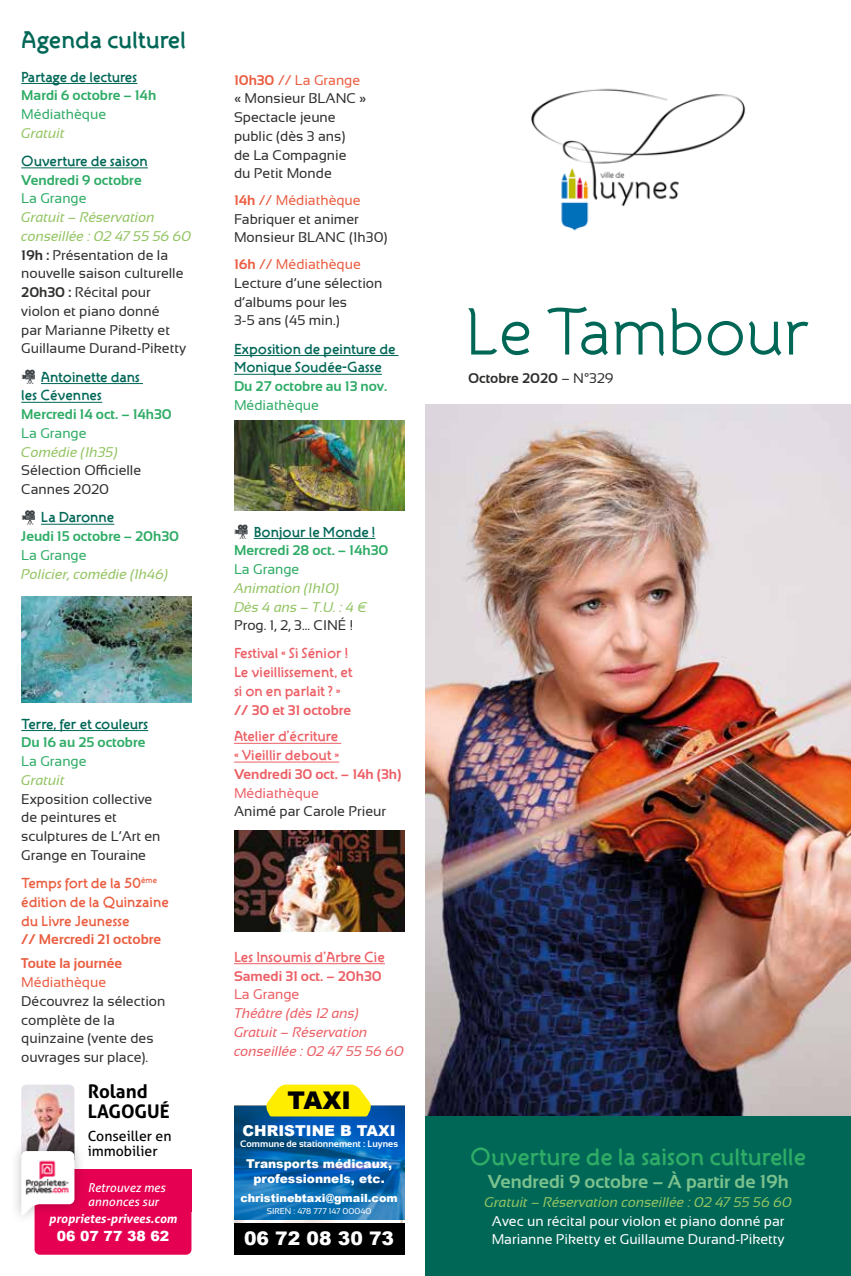
<style>
.page{position:relative;width:851px;height:1276px;background:#fff}
.page>*{position:absolute;margin:0;border:0;box-sizing:border-box;transform-origin:0 0}
.t1{font:900 24.3px "Arial";color:#000}
.t2{font:700 23.4px "Atelier Sans ITC Std";letter-spacing:-.01em;color:#2fac66}
.t3{font:700 23.4px "Atelier Sans ITC Std";letter-spacing:-.01em;color:#006757}
.t4{font:700 18.75px "Sansation";color:#7bc18d}
.t5{font:700 18.75px/19.8px "Aller";color:#000}
.t6{font:900 18.75px "Arial";color:#fff}
.t7{font:900 15px "Arial";color:#fff}
.t8{font:14.1px/18.8px "Sansation";color:#2f2f2e}
.t9{font:700 14.1px/18.8px "Atelier Sans ITC Std";letter-spacing:-.01em;color:#006757}
.t10{font:700 14.1px "Sansation";color:#2fac66}
.t11{font:italic 14.1px/18.8px "Sansation";color:#93c462}
.t12{font:700 14.1px/18.8px "Atelier Sans ITC Std";color:#ec5f65}
.t13{font:14.1px/18.8px "Sansation";color:#fff}
.t14{font:14.1px "Sansation";color:#2fac66}
.t15{font:italic 14.1px/18.8px "Sansation";color:#ec5f65}
.t16{font:700 14.1px "Sansation";color:#ec5f65}
.t17{font:700 14.1px/18.8px "Atelier Sans ITC Std";letter-spacing:-.01em;color:#eb5d40}
.t18{font:700 14.1px/24px "Sansation";color:#eb5d40}
.t19{font:14.1px/15.1px "Aller";color:#000}
.t20{font:14.1px "Sansation";color:#ec5f65}
.t21{font:700 14.1px "Sansation";color:#2f2f2e}
.t22{font:14.1px "Sansation";color:#eb5d40}
.t23{font:900 14.1px "Arial";color:#fff}
.t24{font:900 12.15px/15px "Arial";color:#fff;text-align:center}
.t25{font:italic 12.15px/14.1px "Aller";color:#fff}
.t26{font:italic 700 12.15px "Aller";color:#fff}
.t27{font:900 11.25px "Arial";color:#fff}
.t28{font:700 9.3px "Sansation";color:#fff}
.t29{font:8.4px "Sansation";color:#fff}
.s1{font-style:italic;color:#93c462}
.s2{font-weight:700}
.s3{font-weight:700;color:#eb5d40}
.s4{color:#eb5d40}
.s5{font-weight:400}
</style>
<div class="page">
<img style="left:531px;top:88px;width:215px;height:143px">
<svg style="left:468px;top:306px;width:340px;height:50px"></svg>
<div style="left:234px;top:1220px;width:170px;height:34px;background:#000"></div>
<img style="left:234px;top:1106px;width:170px;height:116px">
<svg style="left:265px;top:1084px;width:107px;height:32px;background:#fbec20"></svg>
<hr style="left:21px;top:83px;width:116px;height:1px;background:#006757">
<hr style="left:21px;top:167px;width:127px;height:1px;background:#006757">
<hr style="left:41px;top:383px;width:102px;height:1px;background:#006757">
<hr style="left:21px;top:402px;width:81px;height:1px;background:#006757">
<hr style="left:41px;top:524px;width:73px;height:1px;background:#006757">
<hr style="left:21px;top:730px;width:127px;height:1px;background:#006757">
<img style="left:21px;top:596px;width:170px;height:107px">
<hr style="left:234px;top:355px;width:164px;height:1px;background:#006757">
<hr style="left:234px;top:374px;width:148px;height:1px;background:#006757">
<hr style="left:254px;top:538px;width:121px;height:1px;background:#006757">
<hr style="left:234px;top:743px;width:107px;height:1px;background:#ec5f65">
<hr style="left:234px;top:761px;width:105px;height:1px;background:#ec5f65">
<hr style="left:234px;top:963px;width:151px;height:1px;background:#ec5f65">
<img style="left:234px;top:420px;width:170px;height:90px">
<img style="left:234px;top:830px;width:170px;height:101px">
<img style="left:425px;top:404px;width:425px;height:712px">
<div style="left:425px;top:1116px;width:425px;height:160px;background:#006757"></div>
<div style="left:35px;top:1169px;width:156px;height:85px;background:#e50051;border-radius:5px"></div>
<img style="left:21px;top:1084px;width:53px;height:55px">
<div style="left:35px;top:1169px;width:156px;height:43px;background:#e50051"></div>
<div style="left:10px;top:1139px;width:76px;height:86px;background:#000;opacity:.25"></div>
<svg style="left:21px;top:1151px;width:53px;height:65px"></svg>
<img style="left:24px;top:1153px;width:48px;height:48px">
<h2 class="t3" style="left:21px;top:25px;width:166px">Agenda culturel</h2>
<p class="t9" style="left:21px;top:67px;width:118px">Partage de lectures</p>
<p class="t10" style="left:21px;top:88px;width:136px">Mardi 6 octobre – 14h</p>
<p class="t14" style="left:21px;top:106px;width:86px">Médiathèque</p>
<p class="t11" style="left:21px;top:124px;width:45px">Gratuit</p>
<p class="t9" style="left:21px;top:152px;width:128px">Ouverture de saison</p>
<p class="t10" style="left:21px;top:172px;width:122px">Vendredi 9 octobre</p>
<p class="t14" style="left:21px;top:191px;width:67px">La Grange</p>
<p class="t8" style="left:21px;top:208px;width:172px"><span class="s1">Gratuit – Réservation conseillée : 02 47 55 56 60<br></span><span class="s2">19h :</span> Présentation de la nouvelle saison culturelle<br><span class="s2">20h30 :</span> Récital pour violon et piano donné<br>par Marianne Piketty et<br>Guillaume Durand-Piketty</p>
<p class="t9" style="left:21px;top:367px;width:120px;text-indent:20px">Antoinette dans les Cévennes</p>
<p class="t10" style="left:21px;top:406px;width:152px">Mercredi 14 oct. – 14h30</p>
<p class="t14" style="left:21px;top:425px;width:67px">La Grange</p>
<p class="t11" style="left:21px;top:442px;width:98px">Comédie (1h35)</p>
<p class="t8" style="left:21px;top:461px;width:121px">Sélection Officielle<br>Cannes 2020</p>
<p class="t9" style="left:41px;top:508px;width:75px">La Daronne</p>
<p class="t10" style="left:21px;top:528px;width:159px">Jeudi 15 octobre – 20h30</p>
<p class="t14" style="left:21px;top:547px;width:67px">La Grange</p>
<p class="t11" style="left:21px;top:564px;width:148px">Policier, comédie (1h46)</p>
<p class="t9" style="left:21px;top:714px;width:128px">Terre, fer et couleurs</p>
<p class="t10" style="left:21px;top:734px;width:126px">Du 16 au 25 octobre</p>
<p class="t14" style="left:21px;top:753px;width:67px">La Grange</p>
<p class="t11" style="left:21px;top:770px;width:45px">Gratuit</p>
<p class="t8" style="left:21px;top:789px;width:141px">Exposition collective de peintures et sculptures de L’Art en<br>Grange en Touraine</p>
<p class="t17" style="left:21px;top:873px;width:149px">Temps fort de la 50<sup>ème </sup>édition de la Quinzaine du Livre Jeunesse</p>
<p class="t18" style="left:21px;top:927px;width:141px">// Mercredi 21 octobre<br>Toute la journée</p>
<p class="t22" style="left:21px;top:974px;width:86px">Médiathèque</p>
<p class="t8" style="left:21px;top:991px;width:146px">Découvrez la sélection complète de la quinzaine (vente des ouvrages sur place).</p>
<h3 class="t5" style="left:88px;top:1081px;width:83px">Roland<br>LAGOGUÉ</h3>
<p class="t19" style="left:88px;top:1128px;width:85px">Conseiller en immobilier</p>
<p class="t25" style="left:88px;top:1180px;width:79px">Retrouvez mes annonces sur</p>
<p class="t26" style="left:49px;top:1210px;width:129px">proprietes-privees.com</p>
<p class="t23" style="left:57px;top:1226px;width:114px">06 07 77 38 62</p>
<p class="t8" style="left:234px;top:70px;width:134px"><span class="s3">10h30</span> <span class="s4">// La Grange </span>« Monsieur BLANC »<br>Spectacle jeune public (dès 3 ans)<br>de La Compagnie du Petit Monde</p>
<p class="t8" style="left:234px;top:191px;width:155px"><span class="s3">14h</span> <span class="s4">// Médiathèque<br></span>Fabriquer et animer<br>Monsieur BLANC (1h30)</p>
<p class="t8" style="left:234px;top:255px;width:150px"><span class="s3">16h</span> <span class="s4">// Médiathèque<br></span>Lecture d’une sélection d’albums pour les<br>3-5 ans (45 min.)</p>
<p class="t9" style="left:234px;top:339px;width:163px">Exposition de peinture de<br>Monique Soudée-Gasse</p>
<p class="t10" style="left:234px;top:378px;width:155px">Du 27 octobre au 13 nov.</p>
<p class="t14" style="left:234px;top:397px;width:86px">Médiathèque</p>
<p class="t9" style="left:254px;top:522px;width:123px">Bonjour le Monde !</p>
<p class="t10" style="left:234px;top:542px;width:156px">Mercredi 28 oct. – 14h30</p>
<p class="t14" style="left:234px;top:561px;width:67px">La Grange</p>
<p class="t11" style="left:234px;top:578px;width:135px">Animation (1h10)<br>Dès 4 ans – T.U. : 4 €</p>
<p class="t8" style="left:234px;top:616px;width:121px">Prog. 1, 2, 3... CINÉ !</p>
<p class="t12" style="left:234px;top:644px;width:120px">Festival « Si Sénior !<br>Le vieillissement, et si on en parlait ? »</p>
<p class="t16" style="left:234px;top:702px;width:119px">// 30 et 31 octobre</p>
<p class="t12" style="left:234px;top:727px;width:107px">Atelier d’écriture « Vieillir debout »</p>
<p class="t16" style="left:234px;top:766px;width:169px">Vendredi 30 oct. – 14h (3h)</p>
<p class="t20" style="left:234px;top:785px;width:86px">Médiathèque</p>
<p class="t8" style="left:234px;top:802px;width:154px">Animé par Carole Prieur</p>
<p class="t12" style="left:234px;top:947px;width:152px">Les Insoumis d’Arbre Cie</p>
<p class="t16" style="left:234px;top:968px;width:149px">Samedi 31 oct. – 20h30</p>
<p class="t20" style="left:234px;top:986px;width:67px">La Grange</p>
<p class="t15" style="left:234px;top:1004px;width:172px">Théâtre (dès 12 ans)<br>Gratuit – Réservation conseillée : 02 47 55 56 60</p>
<h1 class="t1" style="left:287px;top:1083px;width:65px">TAXI</h1>
<p class="t7" style="left:242px;top:1120px;width:155px">CHRISTINE B TAXI</p>
<p class="t28" style="left:240px;top:1139px;width:159px">Commune de stationnement : Luynes</p>
<p class="t24" style="left:246px;top:1155px;width:147px">Transports médicaux, professionnels, etc.</p>
<p class="t27" style="left:240px;top:1189px;width:159px">christinebtaxi@gmail.com</p>
<p class="t29" style="left:267px;top:1206px;width:106px">SIREN : 478 777 147 00040</p>
<h3 class="t6" style="left:244px;top:1225px;width:152px">06 72 08 30 73</h3>
<p class="t21" style="left:468px;top:370px;width:147px">Octobre 2020 <span class="s5">– N°329</span></p>
<h2 class="t2" style="left:470px;top:1141px;width:337px">Ouverture de la saison culturelle</h2>
<h3 class="t4" style="left:487px;top:1171px;width:302px">Vendredi 9 octobre – À partir de 19h</h3>
<p class="t11" style="left:484px;top:1192px;width:309px">Gratuit – Réservation conseillée : 02 47 55 56 60</p>
<p class="t13" style="left:491px;top:1211px;width:294px">Avec un récital pour violon et piano donné par<br>Marianne Piketty et Guillaume Durand-Piketty</p>
</div>
